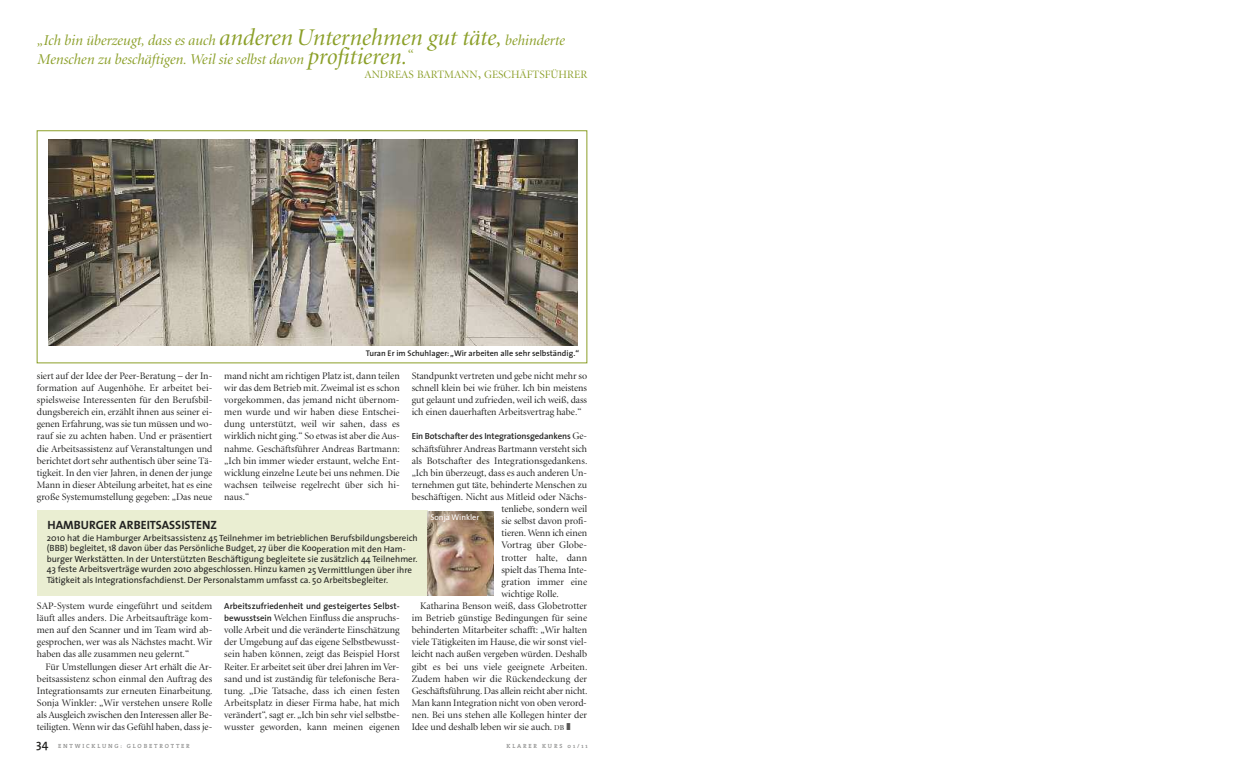
<style>
.page{position:relative;width:1248px;height:766px;background:#fff}
.page>*{position:absolute;margin:0;border:0;box-sizing:border-box;transform-origin:0 0}
.t1{font:italic 15px/19px "Minion Display";color:#8b9f28}
.t2{font:700 12px "The Sans";color:#212120}
.t3{font:11.2px "Minion Display";color:#8b9f28}
.t4{font:10px/12.1px "Minion Display";color:#212120;text-align:justify}
.t5{font:9px/10.5px "The Sans";letter-spacing:-.005em;color:#212120}
.t6{font:600 8.8px "The Sans";letter-spacing:-.005em;color:#212120}
.t7{font:600 8.2px "The Sans";color:#212120}
.t8{font:8.2px "The Sans";color:#fff}
.t9{font:600 6px "The Serif";letter-spacing:.305em;color:#90908f}
.s1{font-size:24px}
.s2{font-size:15px}
.s3{font-family:"Minion Display";font-weight:400;font-size:10px}
.s4{font-size:7.5px}
.s5{color:#595857}
.s6{font-family:"The Sans";font-weight:600;font-size:8.8px}
.s7{font-family:"The Sans";font-size:12px;color:#212120}
</style>
<div class="page">
<div style="left:37px;top:510px;width:390px;height:85px;background:#eaeed2"></div>
<img style="left:427px;top:511px;width:66px;height:84px">
<img style="left:48px;top:139px;width:529px;height:206px">
<div style="left:37px;top:130px;width:550px;height:233px;border:1px solid #8b9f28"></div>
<h1 class="t1" style="left:37px;top:32px;width:529px">„Ich bin überzeugt, dass es auch <span class="s1">anderenUnternehmen gut täte,</span> behinderte<br>Menschen zu beschäftigen. Weil sie selbst davon <span class="s1">profitieren.</span>“</h1>
<p class="t3" style="left:364px;top:70px;width:224px">ANDREAS BARTMANN<span class="s2">,</span> GESCHÄFTSFÜHRER</p>
<p class="t7" style="left:366px;top:349px;width:215px">Turan Er im Schuhlager:„Wir arbeiten alle sehr selbständig.“</p>
<p class="t4" style="left:224px;top:370px;width:177px">mand nicht am richtigen Platz ist, dann teilen wir das dem Betrieb mit. Zweimal ist es schon vorgekommen, das jemand nicht übernom&shy;men wurde und wir haben diese Entschei&shy;dung unterstützt, weil wir sahen, dass es wirklich nicht ging.“ So etwas ist aber die Aus&shy;nahme. Geschäftsführer Andreas Bartmann: „Ich bin immer wieder erstaunt, welche Ent&shy;wicklung einzelne Leute bei uns nehmen. Die wachsen teilweise regelrecht über sich hi&shy;naus.“</p>
<p class="t4" style="left:411px;top:370px;width:177px">Standpunkt vertreten und gebe nicht mehr so schnell klein bei wie früher. Ich bin meistens gut gelaunt und zufrieden, weil ich weiß, dass ich einen dauerhaften Arbeitsvertrag habe.“</p>
<p class="t6" style="left:411px;top:433px;width:177px">Ein Botschafter des Integrationsgedankens <span class="s3">Ge-</span></p>
<p class="t4" style="left:411px;top:443px;width:177px">schäftsführer Andreas Bartmann versteht sich</p>
<p class="t4" style="left:411px;top:455px;width:177px">als Botschafter des Integrationsgedankens.</p>
<p class="t4" style="left:411px;top:467px;width:177px">„Ich bin überzeugt, dass es auch anderen Un-</p>
<p class="t4" style="left:411px;top:479px;width:177px">ternehmen gut täte, behinderte Menschen zu</p>
<p class="t4" style="left:411px;top:491px;width:177px">beschäftigen. Nicht aus Mitleid oder Nächs-</p>
<p class="t4" style="left:501px;top:503px;width:87px">tenliebe, sondern weil</p>
<p class="t4" style="left:501px;top:515px;width:87px">sie selbst davon profi-</p>
<p class="t4" style="left:501px;top:527px;width:87px">tieren. Wenn ich einen</p>
<p class="t4" style="left:501px;top:539px;width:87px">Vortrag über Globe-</p>
<p class="t4" style="left:501px;top:552px;width:87px">trotter halte, dann</p>
<p class="t4" style="left:501px;top:564px;width:87px">spielt das Thema Inte-</p>
<p class="t4" style="left:501px;top:576px;width:87px">gration immer eine</p>
<p class="t4" style="left:501px;top:588px;width:59px">wichtige Rolle.</p>
<p class="t4" style="left:420px;top:600px;width:168px">Katharina Benson weiß, dass Globetrotter</p>
<p class="t4" style="left:411px;top:612px;width:177px">im Betrieb günstige Bedingungen für seine</p>
<p class="t4" style="left:411px;top:624px;width:177px">behinderten Mitarbeiter schafft: „Wir halten</p>
<p class="t4" style="left:411px;top:636px;width:177px">viele Tätigkeiten im Hause, die wir sonst viel-</p>
<p class="t4" style="left:411px;top:648px;width:177px">leicht nach außen vergeben würden. Deshalb</p>
<p class="t4" style="left:411px;top:660px;width:177px">gibt es bei uns viele geeignete Arbeiten.</p>
<p class="t4" style="left:411px;top:673px;width:177px">Zudem haben wir die Rückendeckung der</p>
<p class="t4" style="left:411px;top:685px;width:177px">Geschäftsführung. Das allein reicht aber nicht.</p>
<p class="t4" style="left:411px;top:697px;width:177px">Man kann Integration nicht von oben verord-</p>
<p class="t4" style="left:411px;top:709px;width:177px">nen. Bei uns stehen alle Kollegen hinter der</p>
<p class="t4" style="left:411px;top:721px;width:160px">Idee und deshalb leben wir sie auch. <span class="s4">DB</span> <span class="s5">❚</span></p>
<p class="t4" style="left:37px;top:370px;width:177px">siert auf der Idee der Peer-Beratung – der In&shy;formation auf Augenhöhe. Er arbeitet bei&shy;spielsweise Interessenten für den Berufsbil&shy;dungsbereich ein, erzählt ihnen aus seiner ei&shy;genen Erfahrung, was sie tun müssen und wo&shy;rauf sie zu achten haben. Und er präsentiert die Arbeitsassistenz auf Veranstaltungen und berichtet dort sehr authentisch über seine Tä&shy;tigkeit. In den vier Jahren, in denen der junge Mann in dieser Abteilung arbeitet, hat es eine große Systemumstellung gegeben: „Das neue</p>
<p class="t8" style="left:430px;top:514px;width:50px">Sonja Winkler</p>
<p class="t2" style="left:47px;top:520px;width:171px">HAMBURGER ARBEITSASSISTENZ</p>
<p class="t5" style="left:47px;top:533px;width:372px">2010 hat die Hamburger Arbeitsassistenz 45 Teilnehmer im betrieblichen Berufsbildungsbereich (BBB) begleitet, 18 davon über das Persönliche Budget, 27 über die Kooperation mit den Ham&shy;burger Werkstätten. In der Unterstützten Beschäftigung begleitete sie zusätzlich 44 Teilnehmer.<br>43 feste Arbeitsverträge wurden 2010 abgeschlossen. Hinzu kamen 25 Vermittlungen über ihre Tätigkeit als Integrationsfachdienst. Der Personalstamm umfasst ca. 50 Arbeitsbegleiter.</p>
<p class="t4" style="left:37px;top:600px;width:177px">SAP-System wurde eingeführt und seitdem läuft alles anders. Die Arbeitsaufträge kom&shy;men auf den Scanner und im Team wird ab&shy;gesprochen, wer was als Nächstes macht. Wir haben das alle zusammen neu gelernt.“</p>
<p class="t4" style="left:37px;top:660px;width:177px;text-indent:9px">Für Umstellungen dieser Art erhält die Ar&shy;beitsassistenz schon einmal den Auftrag des Integrationsamts zur erneuten Einarbeitung.<br>Sonja Winkler: „Wir verstehen unsere Rolle als Ausgleich zwischen den Interessen aller Be&shy;teiligten. Wenn wir das Gefühl haben, dass je-</p>
<p class="t6" style="left:224px;top:602px;width:177px">Arbeitszufriedenheit und gesteigertes Selbst-</p>
<p class="t4" style="left:224px;top:612px;width:177px"><span class="s6">bewusstsein</span> Welchen Einfluss die anspruchs&shy;volle Arbeit und die veränderte Einschätzung der Umgebung auf das eigene Selbstbewusst&shy;sein haben können, zeigt das Beispiel Horst Reiter. Er arbeitet seit über drei Jahren im Ver&shy;sand und ist zuständig für telefonische Bera&shy;tung. „Die Tatsache, dass ich einen festen Arbeitsplatz in dieser Firma habe, hat mich verändert“, sagt er. „Ich bin sehr viel selbstbe&shy;wusster geworden, kann meinen eigenen</p>
<p class="t9" style="left:36px;top:743px;width:155px"><span class="s7">34</span> ENTWICKLUNG: GLOBETROTTER</p>
<p class="t9" style="left:506px;top:743px;width:83px">KLARER KURS 01/11</p>
</div>
